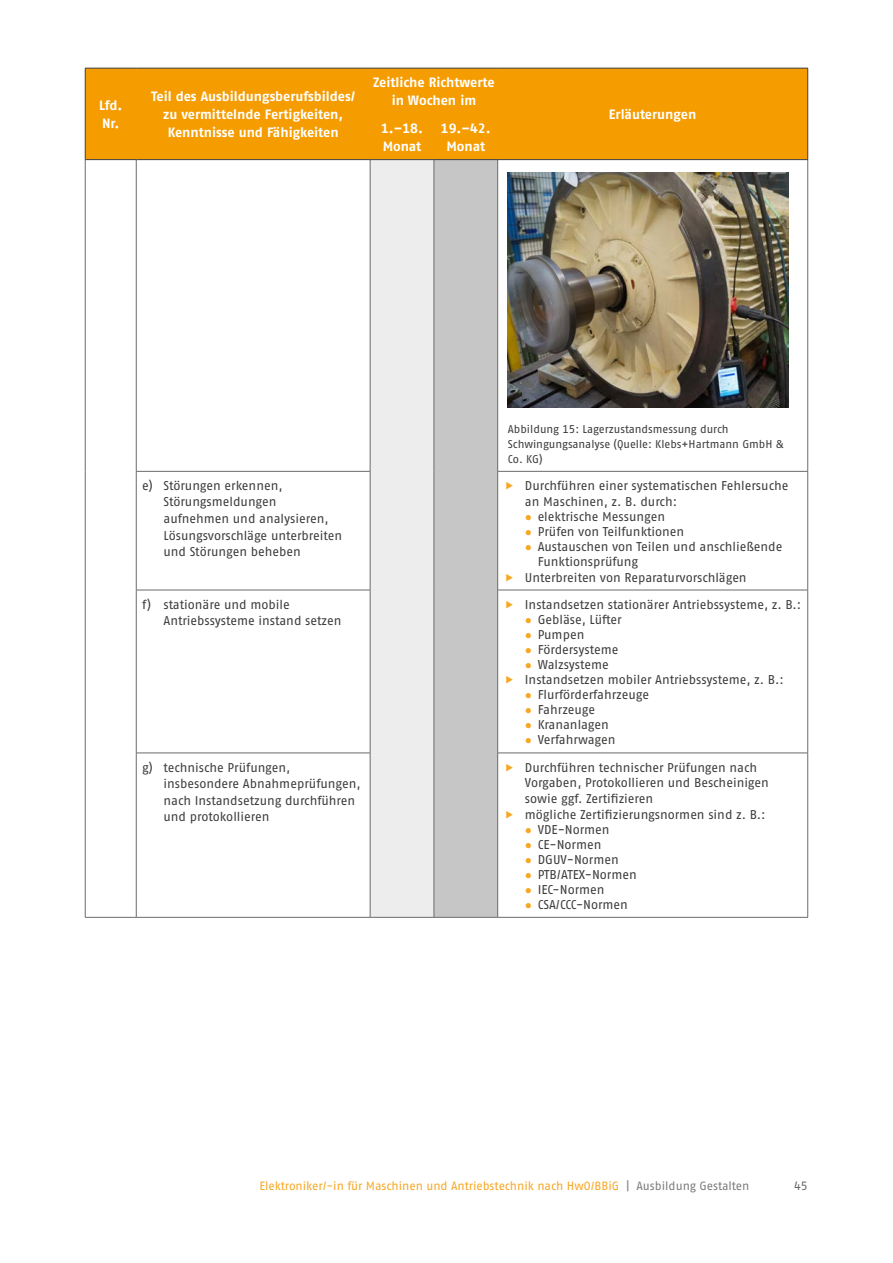
<style>
.page{position:relative;width:893px;height:1263px;background:#fff}
.page>*{position:absolute;margin:0;border:0;box-sizing:border-box;transform-origin:0 0}
.t1{font:700 13.5px/18px "Fago Pro";color:#fff;text-align:center}
.id260{font:12.75px/15.8px "Fago Pro";letter-spacing:-.005em;color:#3c3c3b}
.id261{font:12.75px/15px "Fago Pro";letter-spacing:-.005em;color:#3c3c3b}
.id1901{font:12.75px/16.5px "Fago Pro";letter-spacing:-.005em;color:#3c3c3b}
.t2{font:12px "Fago Pro";letter-spacing:-.005em;color:#f7a723}
.t3{font:12px "Fago Pro";color:#6b6b6a}
.id252{font:11.25px/15px "Fago Pro";color:#3c3c3b}
.s1{font-family:"Segoe UI";font-size:12px;color:#f7a723}
.s2{color:#7c7c7b}
</style>
<div class="page">
<div style="left:86px;top:69px;width:721px;height:90px;background:#f59c00"></div>
<svg style="left:86px;top:160px;width:721px;height:757px"></svg>
<div style="left:370px;top:160px;width:64px;height:757px;background:#ededed"></div>
<div style="left:434px;top:160px;width:64px;height:757px;background:#c6c6c6"></div>
<hr style="left:807px;top:160px;width:1px;height:311px;background:#6b6b6a">
<hr style="left:136px;top:471px;width:234px;height:1px;background:#6b6b6a">
<hr style="left:497px;top:471px;width:311px;height:1px;background:#6b6b6a">
<hr style="left:807px;top:471px;width:1px;height:119px;background:#6b6b6a">
<hr style="left:136px;top:590px;width:234px;height:1px;background:#6b6b6a">
<hr style="left:497px;top:590px;width:311px;height:1px;background:#6b6b6a">
<hr style="left:807px;top:590px;width:1px;height:163px;background:#6b6b6a">
<hr style="left:136px;top:753px;width:234px;height:1px;background:#6b6b6a">
<hr style="left:497px;top:753px;width:311px;height:1px;background:#6b6b6a">
<hr style="left:807px;top:753px;width:1px;height:164px;background:#6b6b6a">
<hr style="left:136px;top:917px;width:234px;height:1px;background:#6b6b6a">
<hr style="left:498px;top:917px;width:310px;height:1px;background:#6b6b6a">
<hr style="left:85px;top:160px;width:1px;height:311px;background:#6b6b6a">
<hr style="left:136px;top:160px;width:1px;height:311px;background:#6b6b6a">
<hr style="left:85px;top:471px;width:1px;height:119px;background:#6b6b6a">
<hr style="left:136px;top:471px;width:1px;height:119px;background:#6b6b6a">
<hr style="left:85px;top:590px;width:1px;height:163px;background:#6b6b6a">
<hr style="left:136px;top:590px;width:1px;height:163px;background:#6b6b6a">
<hr style="left:85px;top:753px;width:1px;height:164px;background:#6b6b6a">
<hr style="left:136px;top:753px;width:1px;height:164px;background:#6b6b6a">
<hr style="left:370px;top:160px;width:1px;height:311px;background:#6b6b6a">
<hr style="left:370px;top:471px;width:1px;height:119px;background:#6b6b6a">
<hr style="left:370px;top:590px;width:1px;height:163px;background:#6b6b6a">
<hr style="left:370px;top:753px;width:1px;height:164px;background:#6b6b6a">
<hr style="left:434px;top:160px;width:1px;height:311px;background:#6b6b6a">
<hr style="left:497px;top:160px;width:1px;height:311px;background:#6b6b6a">
<hr style="left:434px;top:471px;width:1px;height:119px;background:#6b6b6a">
<hr style="left:497px;top:471px;width:1px;height:119px;background:#6b6b6a">
<hr style="left:434px;top:590px;width:1px;height:163px;background:#6b6b6a">
<hr style="left:497px;top:590px;width:1px;height:163px;background:#6b6b6a">
<hr style="left:434px;top:753px;width:1px;height:164px;background:#6b6b6a">
<hr style="left:497px;top:753px;width:1px;height:164px;background:#6b6b6a">
<hr style="left:85px;top:917px;width:51px;height:1px;background:#6b6b6a">
<hr style="left:370px;top:917px;width:64px;height:1px;background:#6b6b6a">
<hr style="left:434px;top:917px;width:64px;height:1px;background:#6b6b6a">
<hr style="left:85px;top:68px;width:51px;height:1px;background:#3c3c3b">
<hr style="left:85px;top:68px;width:1px;height:46px;background:#3c3c3b">
<hr style="left:136px;top:68px;width:234px;height:1px;background:#3c3c3b">
<hr style="left:370px;top:68px;width:64px;height:1px;background:#3c3c3b">
<hr style="left:434px;top:68px;width:64px;height:1px;background:#3c3c3b">
<hr style="left:498px;top:68px;width:310px;height:1px;background:#3c3c3b">
<hr style="left:807px;top:68px;width:1px;height:46px;background:#3c3c3b">
<hr style="left:85px;top:114px;width:1px;height:46px;background:#3c3c3b">
<hr style="left:807px;top:114px;width:1px;height:46px;background:#3c3c3b">
<hr style="left:85px;top:159px;width:51px;height:1px;background:#3c3c3b">
<hr style="left:136px;top:159px;width:234px;height:1px;background:#3c3c3b">
<hr style="left:370px;top:159px;width:64px;height:1px;background:#3c3c3b">
<hr style="left:434px;top:159px;width:64px;height:1px;background:#3c3c3b">
<hr style="left:498px;top:159px;width:310px;height:1px;background:#3c3c3b">
<img style="left:507px;top:172px;width:281px;height:236px">
<svg style="left:506px;top:482px;width:7px;height:7px"></svg>
<svg style="left:506px;top:573px;width:7px;height:8px"></svg>
<svg style="left:506px;top:600px;width:7px;height:8px"></svg>
<svg style="left:506px;top:676px;width:7px;height:8px"></svg>
<svg style="left:506px;top:763px;width:7px;height:8px"></svg>
<svg style="left:506px;top:811px;width:7px;height:7px"></svg>
<p class="t1" style="left:99px;top:97px;width:25px;text-align:left">Lfd.<br>Nr.</p>
<p class="t1" style="left:151px;top:88px;width:206px">Teil des Ausbildungsberufsbildes/ zu vermittelnde Fertigkeiten,<br>Kenntnisse und Fähigkeiten</p>
<p class="t1" style="left:373px;top:74px;width:123px">Zeitliche Richtwerte in Wochen im</p>
<p class="t1" style="left:381px;top:119px;width:43px;text-align:left">1.–18.<br>Monat</p>
<p class="t1" style="left:441px;top:119px;width:51px">19.–42.<br>Monat</p>
<p class="t1" style="left:609px;top:106px;width:89px">Erläuterungen</p>
<p class="id252" style="left:508px;top:421px;width:277px">Abbildung 15: Lagerzustandsmessung durch<br>Schwingungsanalyse (Quelle: Klebs+Hartmann GmbH &amp;<br>Co. KG)</p>
<p class="id1901" style="left:163px;top:477px;width:180px;text-indent:-21px">e) Störungen erkennen,<br>Störungsmeldungen aufnehmen und analysieren,<br>Lösungsvorschläge unterbreiten und Störungen beheben</p>
<p class="id260" style="left:525px;top:478px;width:265px">Durchführen einer systematischen Fehlersuche an Maschinen, z. B. durch:</p>
<p class="id261" style="left:525px;top:509px;width:142px"><span class="s1">●</span> elektrische Messungen</p>
<p class="id261" style="left:525px;top:524px;width:161px"><span class="s1">●</span> Prüfen von Teilfunktionen</p>
<p class="id261" style="left:538px;top:539px;width:246px;text-indent:-13px"><span class="s1">●</span> Austauschen von Teilen und anschließende<br>Funktionsprüfung</p>
<p class="id260" style="left:525px;top:569px;width:223px">Unterbreiten von Reparaturvorschlägen</p>
<p class="id1901" style="left:163px;top:596px;width:179px;text-indent:-21px">f) stationäre und mobile<br>Antriebssysteme instand setzen</p>
<p class="id260" style="left:525px;top:596px;width:278px">Instandsetzen stationärer Antriebssysteme, z. B.:</p>
<p class="id261" style="left:525px;top:612px;width:98px"><span class="s1">●</span> Gebläse, Lüfter</p>
<p class="id261" style="left:525px;top:627px;width:61px"><span class="s1">●</span> Pumpen</p>
<p class="id261" style="left:525px;top:642px;width:95px"><span class="s1">●</span> Fördersysteme</p>
<p class="id261" style="left:525px;top:657px;width:85px"><span class="s1">●</span> Walzsysteme</p>
<p class="id260" style="left:525px;top:672px;width:260px">Instandsetzen mobiler Antriebssysteme, z. B.:</p>
<p class="id261" style="left:525px;top:687px;width:126px"><span class="s1">●</span> Flurförderfahrzeuge</p>
<p class="id261" style="left:525px;top:702px;width:72px"><span class="s1">●</span> Fahrzeuge</p>
<p class="id261" style="left:525px;top:717px;width:85px"><span class="s1">●</span> Krananlagen</p>
<p class="id261" style="left:525px;top:732px;width:92px"><span class="s1">●</span> Verfahrwagen</p>
<p class="id1901" style="left:163px;top:759px;width:199px;text-indent:-21px">g) technische Prüfungen, insbesondere Abnahmeprüfungen, nach Instandsetzung durchführen und protokollieren</p>
<p class="id260" style="left:525px;top:759px;width:245px">Durchführen technischer Prüfungen nach<br>Vorgaben, Protokollieren und Bescheinigen sowie ggf. Zertifizieren</p>
<p class="id260" style="left:525px;top:806px;width:242px">mögliche Zertifizierungsnormen sind z. B.:</p>
<p class="id261" style="left:525px;top:822px;width:86px"><span class="s1">●</span> VDE-Normen</p>
<p class="id261" style="left:525px;top:837px;width:78px"><span class="s1">●</span> CE-Normen</p>
<p class="id261" style="left:525px;top:852px;width:95px"><span class="s1">●</span> DGUV-Normen</p>
<p class="id261" style="left:525px;top:867px;width:113px"><span class="s1">●</span> PTB/ATEX-Normen</p>
<p class="id261" style="left:525px;top:882px;width:81px"><span class="s1">●</span> IEC-Normen</p>
<p class="id261" style="left:525px;top:897px;width:105px"><span class="s1">●</span> CSA/CCC-Normen</p>
<p class="t2" style="left:259px;top:1178px;width:492px">Elektroniker/-in für Maschinen und Antriebstechnik nach HwO/BBiG <span class="s2">| Ausbildung Gestalten</span></p>
<p class="t3" style="left:794px;top:1178px;width:15px">45</p>
</div>
